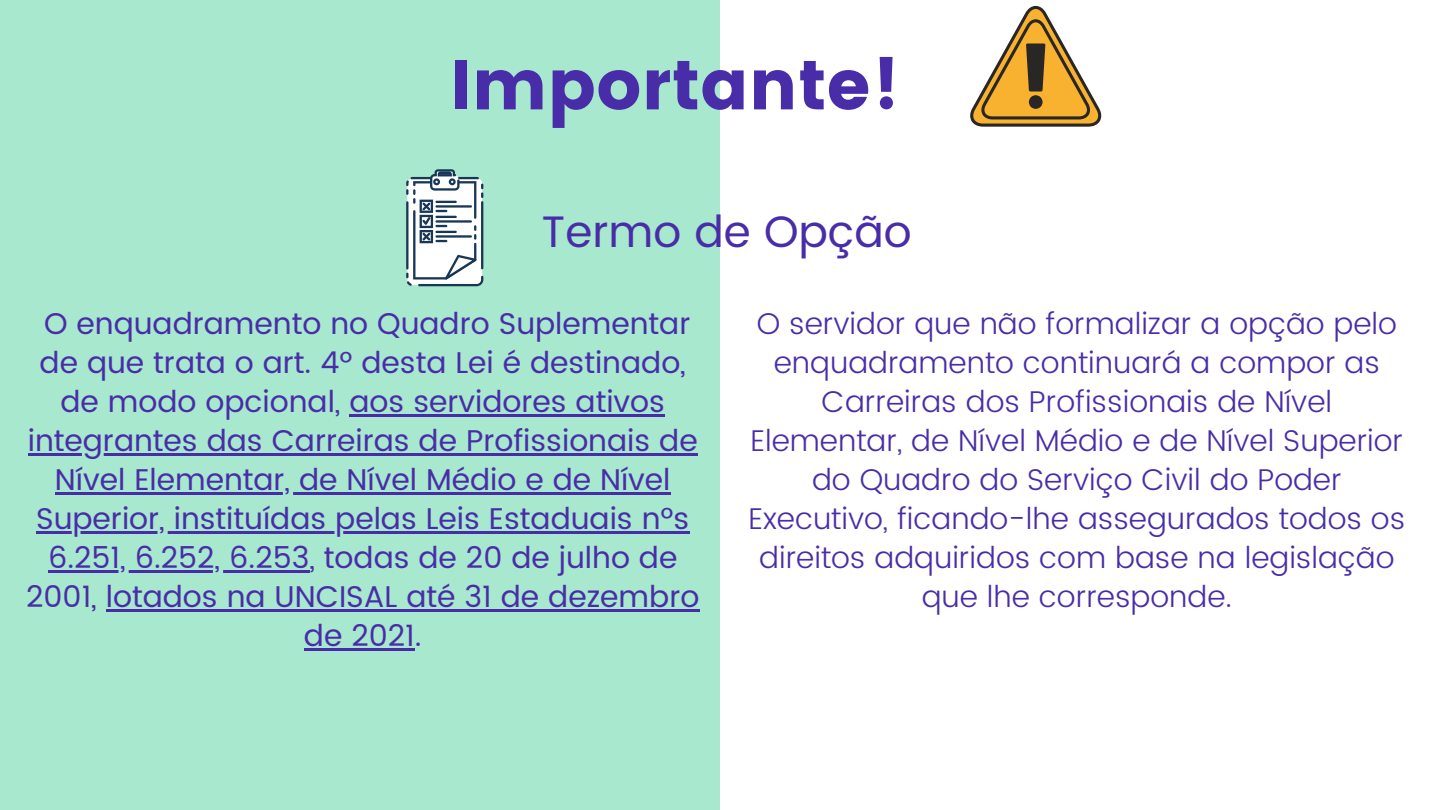
<style>
.page{position:relative;width:1440px;height:810px;background:#a7e8ce}
.page>*{position:absolute;margin:0;border:0;box-sizing:border-box;transform-origin:0 0}
.t1{font:69.8px "Poppins";color:#492da8}
.t2{font:44px "Poppins";color:#492da8}
.t3{font:30px/39px "Poppins";color:#492da8;text-align:center}
.t4{font:300 30px/39px "Poppins";color:#492da8;text-align:center}
</style>
<div class="page">
<div style="left:720px;top:0;width:720px;height:810px;background:#fff"></div>
<svg style="left:969px;top:6px;width:133px;height:121px;background:#d2b683"></svg>
<svg style="left:406px;top:169px;width:77px;height:117px;background:#bac6ce"></svg>
<hr style="left:350px;top:414px;width:315px;height:3px;background:#492da8">
<hr style="left:28px;top:453px;width:670px;height:3px;background:#492da8">
<hr style="left:55px;top:492px;width:616px;height:3px;background:#492da8">
<hr style="left:36px;top:531px;width:653px;height:3px;background:#492da8">
<hr style="left:48px;top:570px;width:261px;height:3px;background:#492da8">
<hr style="left:106px;top:609px;width:593px;height:3px;background:#492da8">
<hr style="left:304px;top:648px;width:111px;height:3px;background:#492da8">
<p class="t1" style="left:449px;top:44px;width:452px">Importante!</p>
<p class="t2" style="left:542px;top:206px;width:372px">Termo de Opção</p>
<p class="t3" style="left:26px;top:304px;width:675px">O enquadramento no Quadro Suplementar de que trata o art. 4º desta Lei é destinado, de modo opcional, aos servidores ativos integrantes das Carreiras de Profissionais de Nível Elementar, de Nível Médio e de Nível Superior, instituídas pelas Leis Estaduais nºs 6.251, 6.252, 6.253, todas de 20 de julho de 2001, lotados na UNCISAL até 31 de dezembro de 2021.</p>
<p class="t4" style="left:748px;top:304px;width:658px">O servidor que não formalizar a opção pelo enquadramento continuará a compor as Carreiras dos Profissionais de Nível Elementar, de Nível Médio e de Nível Superior do Quadro do Serviço Civil do Poder Executivo, ficando-lhe assegurados todos os direitos adquiridos com base na legislação que lhe corresponde.</p>
</div>
